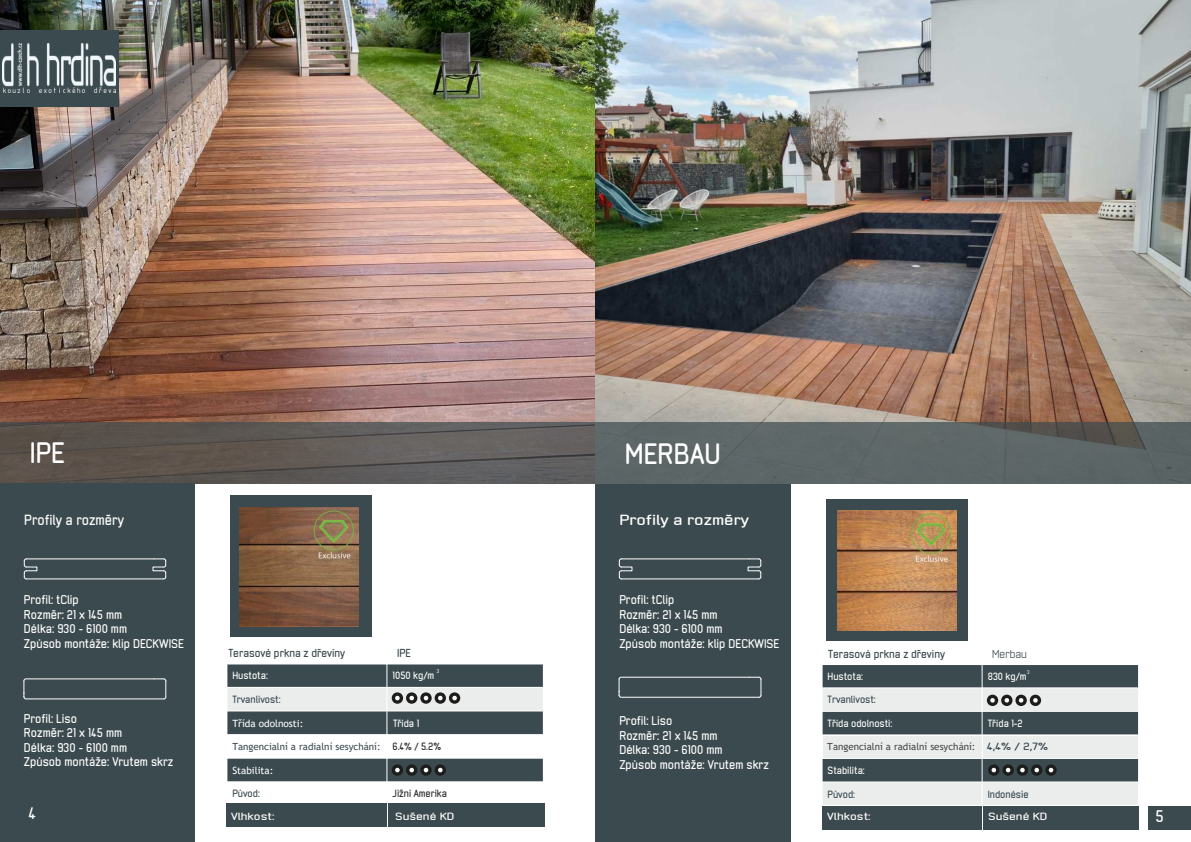
<style>
.page{position:relative;width:1191px;height:842px;background:#fff}
.page>*{position:absolute;margin:0;border:0;box-sizing:border-box;transform-origin:0 0}
.t1{font:700 28.1px "Neutraliser Sans";color:#fff}
.t2{font:700 28px "Neutraliser Sans";color:#fff}
.t3{font:700 16.1px "Neutraliser Sans";color:#fff}
.t4{font:700 16px "Neutraliser Sans";color:#fff}
.t5{font:700 14px "Neutraliser Sans";color:#fff}
.t6{font:700 14px "Neutraliser Sans";color:#fff;scale:1.3 1}
.t7{font:700 12px/14.4px "Neutraliser Sans";color:#fff}
.t8{font:700 11px "Neutraliser Sans";color:#3b4a4f}
.t9{font:11px "Neutraliser Sans";color:#3b4a4f}
.t10{font:700 10px "Neutraliser Sans";color:#fff}
.t11{font:700 10px "Neutraliser Sans";color:#3b4a4f}
.t12{font:700 10px "Neutraliser Sans";color:#fff;scale:1.3 1}
.t13{font:700 10px "Lato";color:#2b2929}
.t14{font:10px "Trebuchet MS";color:#fff}
.t15{font:700 10px "Neutraliser Sans";color:#2b2929}
.t16{font:10px "Lato";color:#2b2929}
.t17{font:9.8px "Trebuchet MS";color:#3b4a4f}
.t18{font:9.8px "Trebuchet MS";color:#464646}
.t19{font:700 5px "Neutraliser Sans";color:#fff}
.t20{font:700 5px "Neutraliser Sans";color:#fff;scale:.95 1}
.s1{font-family:"Neutraliser Sans";font-weight:700;font-size:10px;color:#2b2929}
.s2{font-family:"Neutraliser Sans";font-weight:700;font-size:10px;color:#3b4a4f}
</style>
<div class="page">
<img style="left:0;top:0;width:595px;height:422px">
<div style="left:0;top:483px;width:195px;height:359px;background:#3b4a4f"></div>
<div style="left:227px;top:664px;width:160px;height:23px;background:#3b4a4f"></div>
<div style="left:387px;top:664px;width:156px;height:23px;background:#3b4a4f"></div>
<div style="left:227px;top:687px;width:160px;height:24px;background:#ebeded"></div>
<div style="left:387px;top:687px;width:156px;height:24px;background:#ebeded"></div>
<div style="left:227px;top:711px;width:160px;height:23px;background:#3b4a4f"></div>
<div style="left:387px;top:711px;width:156px;height:23px;background:#3b4a4f"></div>
<div style="left:227px;top:758px;width:160px;height:24px;background:#3b4a4f"></div>
<div style="left:387px;top:758px;width:156px;height:24px;background:#3b4a4f"></div>
<hr style="left:386px;top:663px;width:1px;height:143px;background:#fff">
<hr style="left:226px;top:781px;width:318px;height:1px;background:#fff">
<hr style="left:226px;top:758px;width:318px;height:1px;background:#fff">
<hr style="left:226px;top:711px;width:318px;height:1px;background:#fff">
<hr style="left:226px;top:687px;width:318px;height:1px;background:#fff">
<div style="left:0;top:30px;width:119px;height:77px;background:#3b4a4f"></div>
<svg style="left:0;top:422px;width:595px;height:61px"></svg>
<hr style="left:595px;top:484px;width:1px;height:358px;background:#3b4a4f">
<div style="left:227px;top:804px;width:160px;height:23px;background:#3b4a4f"></div>
<div style="left:388px;top:803px;width:156px;height:24px;background:#3b4a4f"></div>
<div style="left:230px;top:496px;width:141px;height:141px;background:#3b4a4f"></div>
<img style="left:240px;top:508px;width:119px;height:119px">
<img style="left:595px;top:0;width:595px;height:422px">
<div style="left:822px;top:664px;width:160px;height:24px;background:#3b4a4f"></div>
<div style="left:982px;top:664px;width:156px;height:24px;background:#3b4a4f"></div>
<div style="left:822px;top:688px;width:160px;height:23px;background:#ebeded"></div>
<div style="left:982px;top:688px;width:156px;height:23px;background:#ebeded"></div>
<div style="left:822px;top:711px;width:160px;height:24px;background:#3b4a4f"></div>
<div style="left:982px;top:711px;width:156px;height:24px;background:#3b4a4f"></div>
<div style="left:822px;top:758px;width:160px;height:24px;background:#3b4a4f"></div>
<div style="left:982px;top:758px;width:156px;height:24px;background:#3b4a4f"></div>
<div style="left:822px;top:782px;width:160px;height:23px;background:#ebeded"></div>
<div style="left:982px;top:782px;width:156px;height:23px;background:#ebeded"></div>
<hr style="left:981px;top:664px;width:1px;height:142px;background:#fff">
<hr style="left:821px;top:782px;width:318px;height:1px;background:#fff">
<hr style="left:821px;top:758px;width:318px;height:1px;background:#fff">
<hr style="left:821px;top:734px;width:318px;height:1px;background:#fff">
<hr style="left:821px;top:711px;width:318px;height:1px;background:#fff">
<hr style="left:821px;top:687px;width:318px;height:1px;background:#fff">
<hr style="left:821px;top:664px;width:318px;height:1px;background:#fff">
<svg style="left:595px;top:422px;width:595px;height:61px;fill:#5d6667"></svg>
<div style="left:822px;top:736px;width:159px;height:21px;background:#ebeded"></div>
<div style="left:982px;top:736px;width:155px;height:21px;background:#ebeded"></div>
<div style="left:822px;top:806px;width:159px;height:24px;background:#3b4a4f"></div>
<div style="left:983px;top:806px;width:155px;height:24px;background:#3b4a4f"></div>
<div style="left:1148px;top:806px;width:43px;height:24px;background:#3b4a4f"></div>
<div style="left:826px;top:500px;width:142px;height:141px;background:#3b4a4f"></div>
<div style="left:596px;top:484px;width:194px;height:358px;background:#3b4a4f"></div>
<img style="left:837px;top:511px;width:119px;height:119px">
<hr style="left:26px;top:558px;width:128px;height:1px;background:#fff">
<hr style="left:26px;top:578px;width:138px;height:1px;background:#fff">
<div style="left:26px;top:566px;width:11px;height:5px;border:1px solid #fff"></div>
<svg style="left:23px;top:558px;width:4px;height:22px"></svg>
<div style="left:152px;top:566px;width:12px;height:5px;border:1px solid #fff"></div>
<svg style="left:154px;top:558px;width:13px;height:22px"></svg>
<hr style="left:26px;top:678px;width:128px;height:1px;background:#fff">
<hr style="left:26px;top:698px;width:138px;height:1px;background:#fff">
<svg style="left:154px;top:678px;width:13px;height:22px"></svg>
<svg style="left:23px;top:678px;width:4px;height:22px"></svg>
<hr style="left:621px;top:558px;width:128px;height:1px;background:#fff">
<hr style="left:621px;top:578px;width:137px;height:1px;background:#fff">
<div style="left:621px;top:566px;width:11px;height:5px;border:1px solid #fff"></div>
<svg style="left:618px;top:558px;width:4px;height:22px"></svg>
<div style="left:747px;top:566px;width:12px;height:5px;border:1px solid #fff"></div>
<svg style="left:749px;top:558px;width:12px;height:22px"></svg>
<hr style="left:621px;top:677px;width:128px;height:1px;background:#fff">
<hr style="left:621px;top:697px;width:138px;height:1px;background:#fff">
<svg style="left:618px;top:676px;width:4px;height:22px"></svg>
<svg style="left:749px;top:676px;width:13px;height:22px"></svg>
<svg style="left:392px;top:692px;width:68px;height:12px"></svg>
<svg style="left:392px;top:764px;width:54px;height:12px"></svg>
<svg style="left:986px;top:695px;width:55px;height:11px"></svg>
<svg style="left:988px;top:764px;width:68px;height:12px"></svg>
<img style="left:2px;top:44px;width:114px;height:48px">
<h1 class="t1" style="left:30px;top:441px;width:37px">IPE</h1>
<h2 class="t2" style="left:625px;top:442px;width:97px">MERBAU</h2>
<p class="t5" style="left:24px;top:514px;width:101px">Profily a rozměry</p>
<p class="t6" style="left:619px;top:514px;width:101px">Profily a rozměry</p>
<p class="t7" style="left:24px;top:594px;width:162px">Profil: tClip<br>Rozměr: 21 x 145 mm<br>Délka: 930 - 6100 mm<br>Způsob montáže: klip DECKWISE</p>
<p class="t8" style="left:228px;top:648px;width:118px">Terasové prkna z dřeviny</p>
<p class="t8" style="left:397px;top:649px;width:15px">IPE</p>
<p class="t7" style="left:619px;top:594px;width:162px">Profil: tClip<br>Rozměr: 21 x 145 mm<br>Délka: 930 - 6100 mm<br>Způsob montáže: klip DECKWISE</p>
<p class="t8" style="left:828px;top:649px;width:118px">Terasová prkna z dřeviny</p>
<p class="t9" style="left:992px;top:648px;width:36px">Merbau</p>
<p class="t10" style="left:232px;top:672px;width:37px">Hustota:</p>
<p class="t19" style="left:437px;top:669px;width:4px">3</p>
<p class="t10" style="left:392px;top:672px;width:43px">1050 kg/m</p>
<p class="t10" style="left:827px;top:672px;width:37px">Hustota:</p>
<p class="t20" style="left:1027px;top:670px;width:4px">3</p>
<p class="t10" style="left:987px;top:672px;width:40px">830 kg/m</p>
<p class="t7" style="left:24px;top:712px;width:151px">Profil: Liso<br>Rozměr: 21 x 145 mm<br>Délka: 930 - 6100 mm<br>Způsob montáže: Vrutem skrz</p>
<p class="t11" style="left:232px;top:695px;width:50px">Trvanlivost:</p>
<p class="t14" style="left:232px;top:717px;width:72px">Třída odolnosti:</p>
<p class="t10" style="left:393px;top:719px;width:28px">Třída 1</p>
<p class="t17" style="left:232px;top:741px;width:210px">Tangencialní a radialní sesychání: <span class="s1">6.4% / 5.2%</span></p>
<p class="t14" style="left:232px;top:764px;width:43px">Stabilita:</p>
<p class="t11" style="left:232px;top:790px;width:29px">Původ:</p>
<p class="t15" style="left:392px;top:790px;width:56px">Jižní Amerika</p>
<p class="t7" style="left:619px;top:715px;width:151px">Profil: Liso<br>Rozměr: 21 x 145 mm<br>Délka: 930 - 6100 mm<br>Způsob montáže: Vrutem skrz</p>
<p class="t11" style="left:827px;top:696px;width:50px">Trvanlivost:</p>
<p class="t10" style="left:827px;top:719px;width:66px">Třída odolnosti:</p>
<p class="t10" style="left:987px;top:719px;width:37px">Třída 1-2</p>
<p class="t13" style="left:827px;top:742px;width:191px">Skurcz styczny/promieniowy:</p>
<p class="t16" style="left:993px;top:741px;width:4px">.</p>
<p class="t16" style="left:1010px;top:741px;width:27px">/ 2.7%</p>
<p class="t10" style="left:827px;top:766px;width:39px">Stabilita:</p>
<p class="t11" style="left:827px;top:790px;width:29px">Původ:</p>
<p class="t11" style="left:987px;top:790px;width:42px">Indonésie</p>
<p class="t18" style="left:827px;top:741px;width:222px">Tangencialní a radialní sesychání: <span class="s2">4,4% / 2,7%</span></p>
<h3 class="t3" style="left:29px;top:807px;width:9px">4</h3>
<p class="t12" style="left:231px;top:812px;width:35px">Vlhkost:</p>
<p class="t12" style="left:395px;top:812px;width:47px">Sušené KD</p>
<p class="t12" style="left:827px;top:812px;width:35px">Vlhkost:</p>
<p class="t12" style="left:988px;top:812px;width:47px">Sušené KD</p>
<h3 class="t4" style="left:1155px;top:810px;width:10px">5</h3>
</div>
